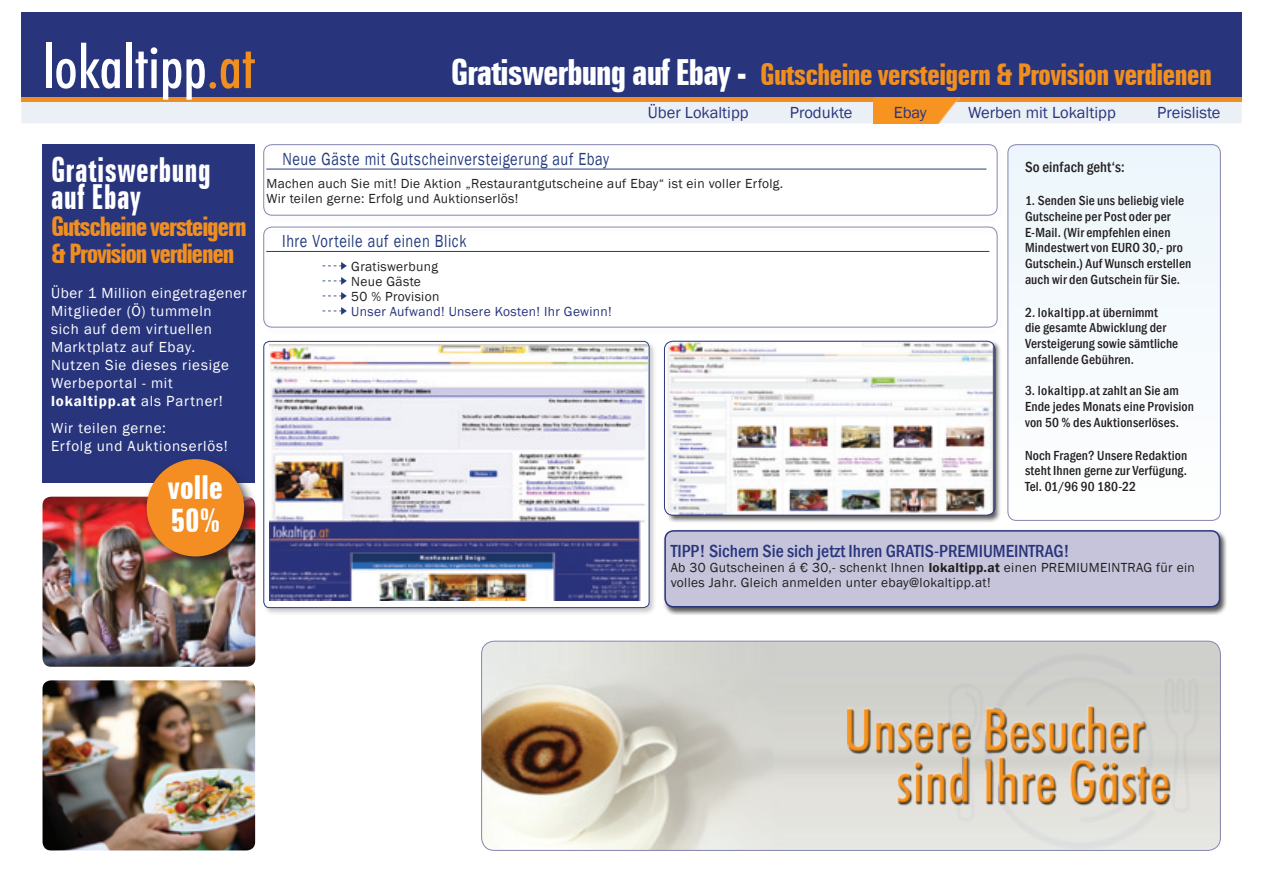
<style>
.page{position:relative;width:1263px;height:893px;background:#fff}
.page>*{position:absolute;margin:0;border:0;box-sizing:border-box;transform-origin:0 0}
.t1{font:500 condensed 60px "Futura BT";color:#fff}
.t2{font:700 extra-condensed 34.5px/27px "Zurich BT";letter-spacing:.02em;color:#fff;scale:.85 1}
.t3{font:700 extra-condensed 33px "Zurich BT";color:#fff}
.t4{font:700 extra-condensed 30px "Zurich BT";letter-spacing:-.025em;color:#f08e20}
.t5{font:700 extra-condensed 27px/27px "Zurich BT";letter-spacing:-.045em;color:#f08e20}
.fliesstext_titel_LT{font:18px "Franklin Gothic";letter-spacing:.04em;color:#243c7f;scale:.8 1}
.t6{font:500 condensed 18px "Franklin Gothic";color:#28357d}
.t7{font:16.5px "Franklin Gothic";color:#28357d}
.head_intro{font:15px/18px "Franklin Gothic";letter-spacing:.05em;color:#fff}
.head_intro-2{font:600 15px "Franklin Gothic";letter-spacing:.06em;color:#fff}
.head_intro-3{font:500 condensed 15px "Franklin Gothic";letter-spacing:.01em;color:#231f20}
.head_intro-4{font:500 condensed 13.5px/15.8px "Franklin Gothic";letter-spacing:.01em;color:#231f20}
.t8{font:13.5px/15px "Franklin Gothic";letter-spacing:.025em;color:#231f20}
.t9{font:13.5px "Franklin Gothic";letter-spacing:.025em;color:#28357d}
.s1{color:#f08e20}
.s2{font-size:36px;color:#fff}
.s3{font-weight:400}
.s4{font-weight:600}
</style>
<div class="page">
<div style="left:43px;top:145px;width:212px;height:338px;background:#28357d"></div>
<div style="left:21px;top:13px;width:1221px;height:85px;background:#28357d"></div>
<hr style="left:21px;top:98px;width:1221px;height:4px;background:#f08e20">
<div style="left:21px;top:102px;width:1221px;height:21px;background:#ebf0f6"></div>
<img style="left:874px;top:98px;width:147px;height:25px">
<img style="left:482px;top:641px;width:738px;height:209px">
<img style="left:847px;top:653px;width:351px;height:197px">
<div style="left:264px;top:145px;width:733px;height:70px;border:1px solid #8585af;border-radius:9px"></div>
<hr style="left:266px;top:169px;width:720px;height:1px;background:#243c7f">
<div style="left:663px;top:528px;width:564px;height:87px;background:#231f20;opacity:.75"></div>
<div style="left:665px;top:531px;width:554px;height:76px;background:#c5c4da;border-radius:9px"></div>
<div style="left:664px;top:530px;width:556px;height:77px;border:2px solid #28357d;border-radius:9px"></div>
<img style="left:43px;top:497px;width:212px;height:170px">
<img style="left:43px;top:680px;width:212px;height:170px">
<div style="left:142px;top:454px;width:115px;height:116px;background:#231f20;opacity:.75"></div>
<div style="left:147px;top:459px;width:97px;height:97px;background:#f48e23;border-radius:50%"></div>
<div style="left:264px;top:227px;width:733px;height:100px;border:1px solid #8585af;border-radius:9px"></div>
<hr style="left:266px;top:251px;width:723px;height:1px;background:#243c7f">
<svg style="left:322px;top:307px;width:25px;height:8px"></svg>
<svg style="left:322px;top:292px;width:25px;height:8px"></svg>
<svg style="left:322px;top:277px;width:25px;height:8px"></svg>
<svg style="left:322px;top:262px;width:25px;height:8px"></svg>
<svg style="left:1008px;top:145px;width:212px;height:375px"></svg>
<div style="left:1008px;top:145px;width:212px;height:375px;border:1px solid #8585af;border-radius:9px"></div>
<div style="left:262px;top:340px;width:395px;height:275px;background:#231f20;opacity:.25"></div>
<div style="left:264px;top:341px;width:385px;height:267px;background:linear-gradient(to right,#fff,#fff);border-radius:6px"></div>
<div style="left:264px;top:341px;width:385px;height:267px;border:1px solid #243c7f;border-radius:6px"></div>
<img style="left:269px;top:345px;width:378px;height:255px">
<div style="left:663px;top:339px;width:339px;height:184px;background:#231f20;opacity:.75"></div>
<img style="left:669px;top:341px;width:324px;height:174px">
<div style="left:664px;top:341px;width:331px;height:174px;border:1px solid #28357d;border-radius:9px"></div>
<p class="t1" style="left:43px;top:30px;width:214px">lokaltipp<span class="s1">.at</span></p>
<p class="t4" style="left:451px;top:57px;width:762px"><span class="s2">Gratiswerbung auf Ebay -</span> Gutscheine versteigern &amp; Provision verdienen</p>
<p class="t7" style="left:648px;top:102px;width:102px">Über Lokaltipp</p>
<p class="t7" style="left:790px;top:102px;width:64px">Produkte</p>
<p class="t7" style="left:894px;top:102px;width:35px">Ebay</p>
<p class="t7" style="left:968px;top:102px;width:149px">Werben mit Lokaltipp</p>
<p class="t7" style="left:1157px;top:102px;width:65px">Preisliste</p>
<p class="t2" style="left:51px;top:157px;width:189px">Gratiswerbung auf Ebay</p>
<p class="t5" style="left:51px;top:214px;width:197px">Gutscheine versteigern &amp; Provision verdienen</p>
<p class="head_intro" style="left:51px;top:284px;width:197px">Über 1 Million eingetragener<br>Mitglieder (Ö) tummeln<br>sich auf dem virtuellen<br>Marktplatz auf Ebay.<br>Nutzen Sie dieses riesige<br>Werbeportal - mit</p>
<p class="head_intro-2" style="left:51px;top:392px;width:173px">lokaltipp.at <span class="s3">als Partner!</span></p>
<p class="head_intro" style="left:51px;top:419px;width:116px">Wir teilen gerne:</p>
<p class="head_intro" style="left:51px;top:437px;width:178px">Erfolg und Auktionserlös!</p>
<p class="t3" style="left:168px;top:469px;width:57px">volle</p>
<p class="t3" style="left:171px;top:502px;width:51px">50%</p>
<p class="fliesstext_titel_LT" style="left:282px;top:147px;width:410px">Neue Gäste mit Gutscheinversteigerung auf Ebay</p>
<p class="t8" style="left:266px;top:176px;width:518px">Machen auch Sie mit! Die Aktion „Restaurantgutscheine auf Ebay“ ist ein voller Erfolg.</p>
<p class="t8" style="left:266px;top:191px;width:253px">Wir teilen gerne: Erfolg und Auktionserlös!</p>
<p class="fliesstext_titel_LT" style="left:282px;top:230px;width:232px">Ihre Vorteile auf einen Blick</p>
<p class="t8" style="left:351px;top:259px;width:88px">Gratiswerbung</p>
<p class="t8" style="left:351px;top:274px;width:71px">Neue Gäste</p>
<p class="t8" style="left:351px;top:289px;width:90px">50 % Provision</p>
<p class="t9" style="left:351px;top:303px;width:262px">Unser Aufwand! Unsere Kosten! Ihr Gewinn!</p>
<p class="head_intro-3" style="left:1025px;top:157px;width:101px">So einfach geht‘s:</p>
<p class="head_intro-4" style="left:1025px;top:193px;width:168px">1. Senden Sie uns beliebig viele<br>Gutscheine per Post oder per<br>E-Mail. (Wir empfehlen einen<br>Mindestwert von EURO 30,- pro<br>Gutschein.) Auf Wunsch erstellen auch wir den Gutschein für Sie.</p>
<p class="head_intro-4" style="left:1025px;top:304px;width:155px">2. lokaltipp.at übernimmt<br>die gesamte Abwicklung der<br>Versteigerung sowie sämtliche anfallende Gebühren.</p>
<p class="head_intro-4" style="left:1025px;top:383px;width:171px">3. lokaltipp.at zahlt an Sie am<br>Ende jedes Monats eine Provision von 50 % des Auktionserlöses.</p>
<p class="head_intro-4" style="left:1025px;top:447px;width:164px;text-align:justify">Noch Fragen? Unsere Redaktion steht Ihnen gerne zur Verfügung.<br>Tel. 01/96 90 180-22</p>
<p class="t6" style="left:671px;top:539px;width:400px">TIPP! Sichern Sie sich jetzt Ihren GRATIS-PREMIUMEINTRAG!</p>
<p class="t8" style="left:671px;top:560px;width:526px">Ab 30 Gutscheinen á € 30,- schenkt Ihnen <span class="s4">lokaltipp.at</span> einen PREMIUMEINTRAG für ein volles Jahr. Gleich anmelden unter ebay@lokaltipp.at!</p>
</div>
